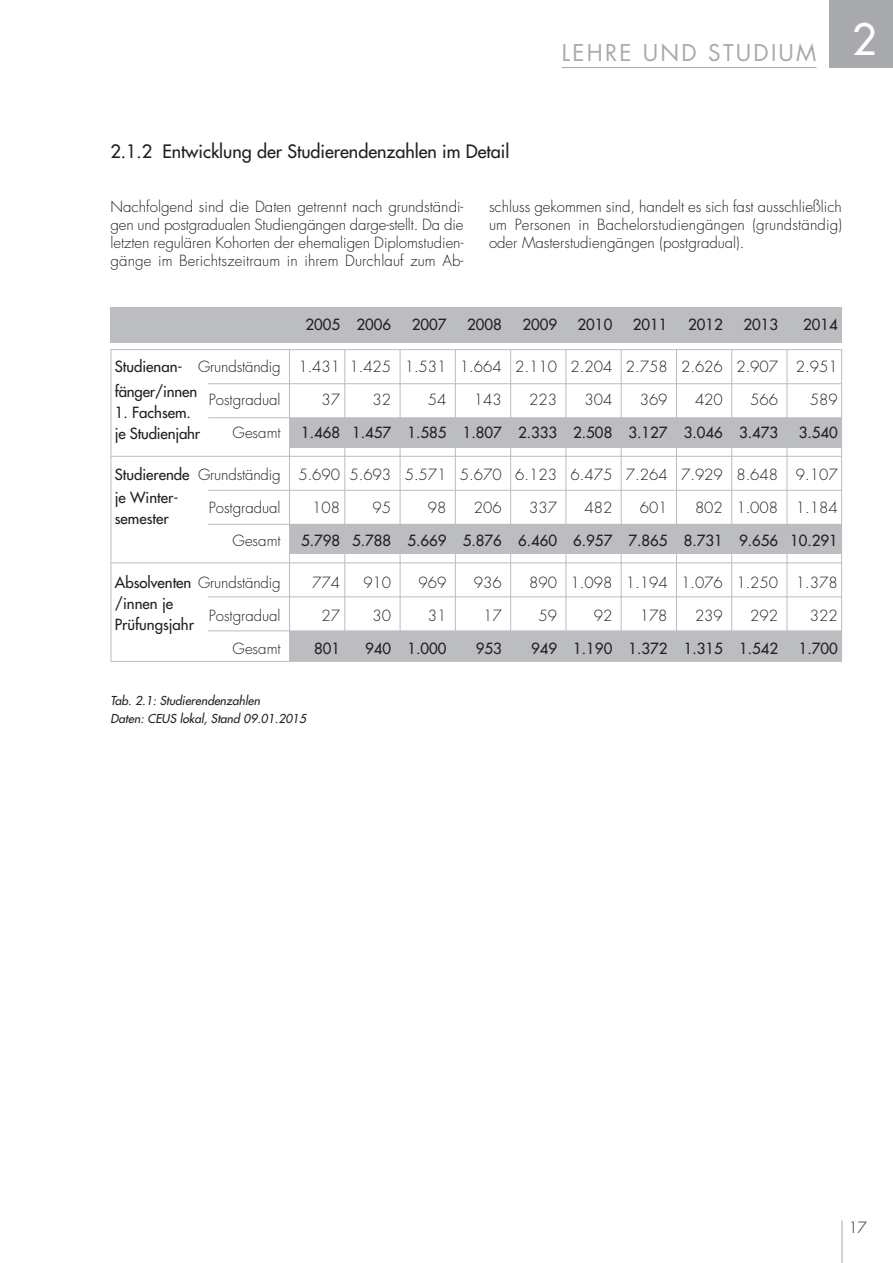
<style>
.page{position:relative;width:893px;height:1263px;background:#fff}
.page>*{position:absolute;margin:0;border:0;box-sizing:border-box;transform-origin:0 0}
.t1{font:22.5px "Futura";letter-spacing:.1em;color:#a7a9ac}
.t2{font:18px "Futura";color:#231f20}
.t3{font:300 15px/18px "Futura";color:#231f20;text-align:justify}
.t4{font:15px/21px "Futura";color:#231f20}
.t5{font:italic 12px/18px "Futura";color:#231f20}
.s1{font-weight:400}
</style>
<div class="page">
<div style="left:111px;top:307px;width:731px;height:36px;background:#bbbdc0"></div>
<div style="left:290px;top:418px;width:552px;height:30px;background:#bbbdc0"></div>
<div style="left:290px;top:524px;width:552px;height:30px;background:#bbbdc0"></div>
<div style="left:290px;top:631px;width:552px;height:30px;background:#bbbdc0"></div>
<hr style="left:842px;top:1220px;width:1px;height:43px;background:#a7a9ac">
<div style="left:829px;top:0;width:64px;height:68px;background:#a7a9ac"></div>
<hr style="left:562px;top:67px;width:254px;height:1px;background:#a7a9ac">
<hr style="left:344px;top:349px;width:1px;height:312px;background:#bbbdc0">
<hr style="left:289px;top:349px;width:1px;height:312px;background:#bbbdc0">
<hr style="left:400px;top:349px;width:1px;height:312px;background:#bbbdc0">
<hr style="left:455px;top:349px;width:1px;height:312px;background:#bbbdc0">
<hr style="left:510px;top:349px;width:1px;height:312px;background:#bbbdc0">
<hr style="left:566px;top:349px;width:1px;height:312px;background:#bbbdc0">
<hr style="left:621px;top:349px;width:1px;height:312px;background:#bbbdc0">
<hr style="left:676px;top:349px;width:1px;height:312px;background:#bbbdc0">
<hr style="left:731px;top:349px;width:1px;height:312px;background:#bbbdc0">
<hr style="left:787px;top:349px;width:1px;height:312px;background:#bbbdc0">
<hr style="left:208px;top:383px;width:634px;height:1px;background:#bbbdc0">
<hr style="left:208px;top:417px;width:634px;height:1px;background:#bbbdc0">
<hr style="left:111px;top:456px;width:731px;height:1px;background:#bbbdc0">
<hr style="left:208px;top:490px;width:634px;height:1px;background:#bbbdc0">
<hr style="left:208px;top:524px;width:634px;height:1px;background:#bbbdc0">
<hr style="left:111px;top:562px;width:731px;height:1px;background:#bbbdc0">
<hr style="left:208px;top:596px;width:634px;height:1px;background:#bbbdc0">
<hr style="left:208px;top:630px;width:634px;height:1px;background:#bbbdc0">
<p class="t2" style="left:111px;top:143px;width:400px">2.1.2 Entwicklung der Studierendenzahlen im Detail</p>
<h1 class="t1" style="left:562px;top:43px;width:316px">LEHRE UND STUDIUM <sup>2</sup></h1>
<p class="t3" style="left:111px;top:199px;width:354px">Nachfolgend sind die Daten getrennt nach grundständi&shy;gen und postgradualen Studiengängen darge-stellt. Da die letzten regulären Kohorten der ehemaligen Diplomstudien&shy;gänge im Berichtszeitraum in ihrem Durchlauf zum Ab-</p>
<p class="t3" style="left:489px;top:199px;width:354px">schluss gekommen sind, handelt es sich fast ausschließlich um Personen in Bachelorstudiengängen (grundständig) oder Masterstudiengängen (postgradual).</p>
<p class="t4" style="left:305px;top:315px;width:87px">2005 2006</p>
<p class="t4" style="left:412px;top:315px;width:36px">2007</p>
<p class="t4" style="left:467px;top:315px;width:36px">2008</p>
<p class="t4" style="left:522px;top:315px;width:36px">2009</p>
<p class="t4" style="left:578px;top:315px;width:36px">2010</p>
<p class="t4" style="left:633px;top:315px;width:36px">2011</p>
<p class="t4" style="left:688px;top:315px;width:36px">2012</p>
<p class="t4" style="left:743px;top:315px;width:36px">2013</p>
<p class="t4" style="left:803px;top:315px;width:36px">2014</p>
<p class="t3" style="left:115px;top:359px;width:724px"><span class="s1">Studienan-</span> Grundständig 1.431 1.425 1.531 1.664 2.110 2.204 2.758 2.626 2.907 2.951</p>
<p class="t3" style="left:209px;top:392px;width:73px">Postgradual</p>
<p class="t3" style="left:322px;top:392px;width:20px">37</p>
<p class="t3" style="left:373px;top:392px;width:20px">32</p>
<p class="t3" style="left:428px;top:392px;width:20px">54</p>
<p class="t3" style="left:474px;top:392px;width:29px">143</p>
<p class="t3" style="left:529px;top:392px;width:29px">223</p>
<p class="t3" style="left:584px;top:392px;width:29px">304</p>
<p class="t3" style="left:640px;top:392px;width:29px">369</p>
<p class="t3" style="left:695px;top:392px;width:29px">420</p>
<p class="t3" style="left:750px;top:392px;width:29px">566</p>
<p class="t3" style="left:810px;top:392px;width:29px">589</p>
<p class="t3" style="left:233px;top:425px;width:50px">Gesamt</p>
<p class="t4" style="left:301px;top:423px;width:478px">1.468 1.457 1.585 1.807 2.333 2.508 3.127 3.046 3.473</p>
<p class="t4" style="left:799px;top:423px;width:41px">3.540</p>
<p class="t3" style="left:115px;top:467px;width:724px"><span class="s1">Studierende</span> Grundständig 5.690 5.693 5.571 5.670 6.123 6.475 7.264 7.929 8.648 9.107</p>
<p class="t3" style="left:209px;top:500px;width:73px">Postgradual</p>
<p class="t3" style="left:312px;top:500px;width:29px">108</p>
<p class="t3" style="left:373px;top:500px;width:20px">95</p>
<p class="t3" style="left:428px;top:500px;width:20px">98</p>
<p class="t3" style="left:474px;top:500px;width:29px">206</p>
<p class="t3" style="left:529px;top:500px;width:29px">337</p>
<p class="t3" style="left:584px;top:500px;width:29px">482</p>
<p class="t3" style="left:640px;top:500px;width:29px">601</p>
<p class="t3" style="left:695px;top:500px;width:144px">802 1.008 1.184</p>
<p class="t3" style="left:233px;top:533px;width:50px">Gesamt</p>
<p class="t4" style="left:301px;top:531px;width:538px">5.798 5.788 5.669 5.876 6.460 6.957 7.865 8.731 9.656 10.291</p>
<p class="t3" style="left:115px;top:575px;width:167px"><span class="s1">Absolventen</span> Grundständig</p>
<p class="t3" style="left:312px;top:575px;width:29px">774</p>
<p class="t3" style="left:363px;top:575px;width:29px">910</p>
<p class="t3" style="left:419px;top:575px;width:29px">969</p>
<p class="t3" style="left:474px;top:575px;width:29px">936</p>
<p class="t3" style="left:529px;top:575px;width:310px">890 1.098 1.194 1.076 1.250 1.378</p>
<p class="t3" style="left:209px;top:608px;width:73px">Postgradual</p>
<p class="t3" style="left:322px;top:608px;width:20px">27</p>
<p class="t3" style="left:373px;top:608px;width:20px">30</p>
<p class="t3" style="left:428px;top:608px;width:20px">31</p>
<p class="t3" style="left:483px;top:608px;width:20px">17</p>
<p class="t3" style="left:538px;top:608px;width:20px">59</p>
<p class="t3" style="left:594px;top:608px;width:20px">92</p>
<p class="t3" style="left:640px;top:608px;width:29px">178</p>
<p class="t3" style="left:695px;top:608px;width:29px">239</p>
<p class="t3" style="left:750px;top:608px;width:29px">292</p>
<p class="t3" style="left:810px;top:608px;width:29px">322</p>
<p class="t3" style="left:233px;top:641px;width:50px">Gesamt</p>
<p class="t4" style="left:314px;top:639px;width:28px">801</p>
<p class="t4" style="left:365px;top:639px;width:83px">940 1.000</p>
<p class="t4" style="left:476px;top:639px;width:28px">953</p>
<p class="t4" style="left:531px;top:639px;width:249px">949 1.190 1.372 1.315 1.542</p>
<p class="t4" style="left:799px;top:639px;width:41px">1.700</p>
<p class="t4" style="left:115px;top:381px;width:84px">fänger/innen</p>
<p class="t4" style="left:115px;top:402px;width:87px">1. Fachsem. je Studienjahr</p>
<p class="t4" style="left:115px;top:488px;width:65px">je Winter&shy;semester</p>
<p class="t4" style="left:115px;top:594px;width:81px">/innen je<br>Prüfungsjahr</p>
<p class="t5" style="left:111px;top:692px;width:199px">Tab. 2.1: Studierendenzahlen<br>Daten: CEUS lokal, Stand 09.01.2015</p>
<p class="t3" style="left:848px;top:1220px;width:20px">17</p>
</div>
